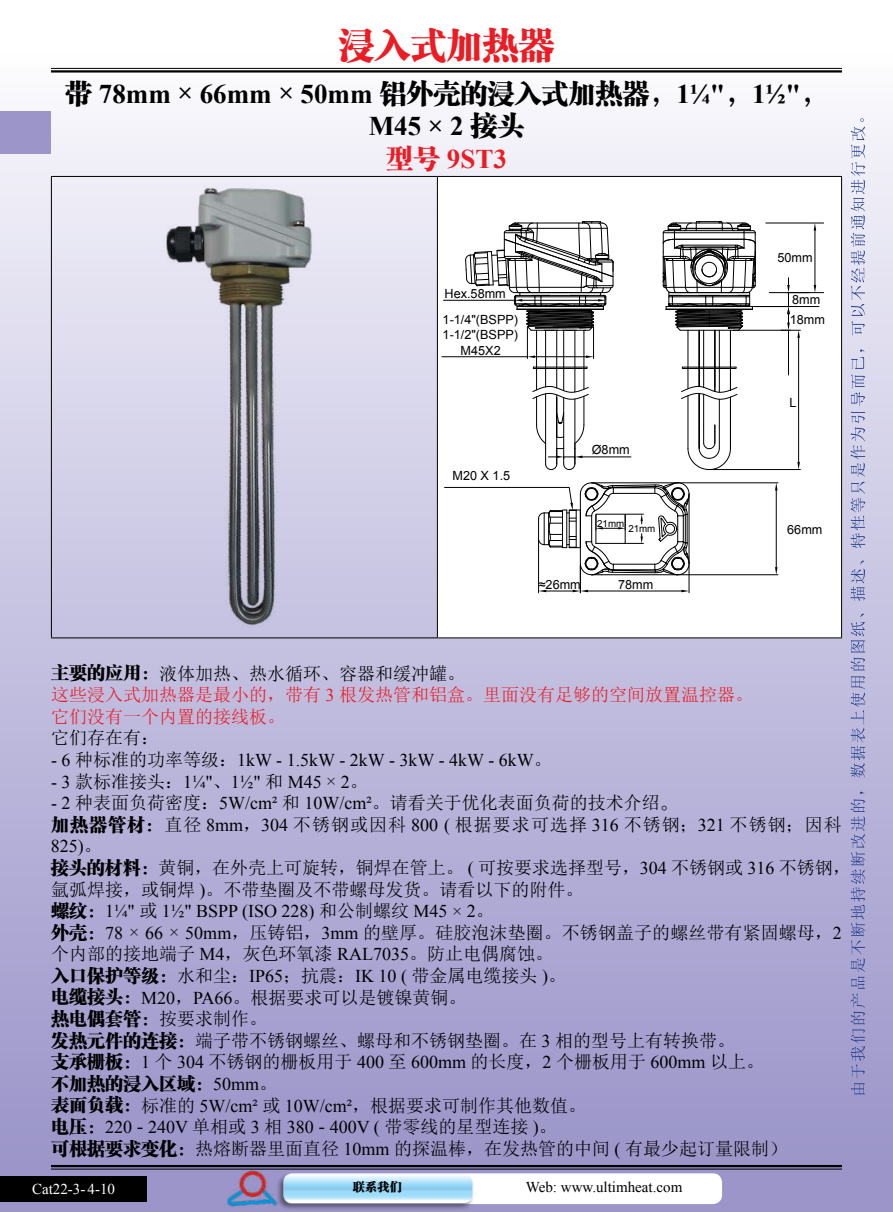
<style>
.page{position:relative;width:893px;height:1212px;background:#fff}
.page>*{position:absolute;margin:0;border:0;box-sizing:border-box;transform-origin:0 0}
.t1{font:36px "FZCSJW GB1 0";color:#ed1b23}
.t2{font:700 27px/32.4px "Times New Roman";color:#000;text-align:center}
.t3{font:18px/21.6px "N Sim Sun";color:#000}
.t4{font:18px "Times New Roman";color:#000}
.t5{font:18px/21.6px "N Sim Sun";color:#ed1b23}
.t6{font:18px "FZCSJW GB1 0";color:#000}
.t7{font:15px "Times New Roman";color:#000}
.t8{font:15px "Times New Roman";color:#fff}
.t9{font:12.6px/15.1px "Arial";color:#000;text-align:center}
.t10{font:12px "FZCSJW GB1 0";color:#000}
.t11{font:9.75px "Arial";color:#000}
.s1{font-family:"FZCSJW GB1 0";font-weight:400}
.s2{font-family:"FZCSJW GB1 0";font-weight:400;color:#ed1b23}
.s3{color:#ed1b23}
.s4{font-family:"FZCSJW GB1 0";color:#000}
.s5{color:#000}
.s6{font-family:"Times New Roman"}
.s7{font-family:"N Sim Sun"}
.s8{font-family:"FZCSJW GB1 0"}
.s9{font-family:"Arial"}
</style>
<div class="page">
<div style="left:0;top:0;width:893px;height:1212px;background:linear-gradient(to bottom,#fefeff,#948ec6)"></div>
<hr style="left:51px;top:1165px;width:791px;height:2px;background:#000">
<hr style="left:51px;top:1169px;width:791px;height:1px;background:#000">
<hr style="left:51px;top:68px;width:791px;height:1px;background:#000">
<hr style="left:51px;top:70px;width:791px;height:3px;background:#000">
<div style="left:0;top:111px;width:51px;height:42px;background:#9b95c9"></div>
<div style="left:0;top:1176px;width:147px;height:26px;background:#000"></div>
<img style="left:223px;top:1158px;width:61px;height:54px">
<div style="left:284px;top:1174px;width:437px;height:29px;background:#fff;border-radius:9px"></div>
<div style="left:283px;top:1173px;width:439px;height:31px;border:2px solid #fff;border-radius:9px"></div>
<div style="left:276px;top:1172px;width:198px;height:39px;background:#000;opacity:.47"></div>
<svg style="left:284px;top:1174px;width:188px;height:29px"></svg>
<svg style="left:850px;top:792px;width:15px;height:302px;background:#9495c7"></svg>
<svg style="left:850px;top:676px;width:15px;height:102px;background:#a1a3ce"></svg>
<svg style="left:851px;top:614px;width:14px;height:56px"></svg>
<svg style="left:850px;top:560px;width:15px;height:41px"></svg>
<svg style="left:850px;top:349px;width:15px;height:199px;background:#babcdc"></svg>
<svg style="left:851px;top:118px;width:14px;height:217px;background:#c7cbe2"></svg>
<div style="left:437px;top:176px;width:405px;height:462px;background:#fff"></div>
<hr style="left:437px;top:177px;width:1px;height:460px;background:#000">
<hr style="left:51px;top:176px;width:386px;height:1px;background:#000">
<hr style="left:51px;top:177px;width:1px;height:460px;background:#000">
<hr style="left:437px;top:176px;width:405px;height:1px;background:#000">
<hr style="left:841px;top:177px;width:1px;height:460px;background:#000">
<hr style="left:51px;top:637px;width:386px;height:1px;background:#000">
<hr style="left:437px;top:637px;width:405px;height:1px;background:#000">
<img style="left:161px;top:181px;width:167px;height:453px">
<hr style="left:678px;top:482px;width:100px;height:1px;background:#000">
<hr style="left:678px;top:574px;width:100px;height:1px;background:#000">
<hr style="left:776px;top:490px;width:1px;height:77px;background:#000">
<svg style="left:775px;top:483px;width:2px;height:7px"></svg>
<svg style="left:775px;top:567px;width:2px;height:8px"></svg>
<hr style="left:766px;top:223px;width:58px;height:1px;background:#000">
<hr style="left:769px;top:292px;width:55px;height:1px;background:#000">
<hr style="left:815px;top:231px;width:1px;height:54px;background:#000">
<svg style="left:814px;top:223px;width:2px;height:8px"></svg>
<hr style="left:710px;top:469px;width:90px;height:1px;background:#000">
<hr style="left:798px;top:338px;width:1px;height:124px;background:#000">
<svg style="left:797px;top:462px;width:3px;height:7px"></svg>
<hr style="left:733px;top:330px;width:57px;height:1px;background:#000">
<hr style="left:755px;top:306px;width:64px;height:1px;background:#000">
<hr style="left:788px;top:330px;width:1px;height:45px;background:#000">
<svg style="left:781px;top:278px;width:35px;height:60px"></svg>
<hr style="left:442px;top:356px;width:85px;height:1px;background:#000">
<svg style="left:443px;top:221px;width:313px;height:372px"></svg>
<h1 class="t1" style="left:338px;top:25px;width:217px">浸入式加热器</h1>
<h2 class="t2" style="left:65px;top:77px;width:764px"><span class="s1">带</span> 78mm × 66mm × 50mm <span class="s1">铝外壳的浸入式加热器，</span>1¼"<span class="s1">，</span>1½"<span class="s1">，<br></span>M45 × 2 <span class="s1">接头<br></span><span class="s2">型号</span> <span class="s3">9ST3</span></h2>
<p class="t9" style="left:445px;top:286px;width:63px">Hex.58mm</p>
<p class="t9" style="left:777px;top:251px;width:37px">50mm</p>
<p class="t9" style="left:792px;top:292px;width:30px">8mm</p>
<p class="t9" style="left:443px;top:312px;width:77px">1-1/4"(BSPP)</p>
<p class="t9" style="left:790px;top:312px;width:37px">18mm</p>
<p class="t9" style="left:443px;top:327px;width:77px">1-1/2"(BSPP)<br>M45X2</p>
<p class="t9" style="left:452px;top:468px;width:59px">M20 X 1.5</p>
<p class="t9" style="left:592px;top:443px;width:39px">Ø8mm</p>
<p class="t11" style="left:597px;top:517px;width:29px">21mm</p>
<p class="t11" style="left:628px;top:522px;width:29px">21mm</p>
<p class="t9" style="left:539px;top:577px;width:44px">≈26mm</p>
<p class="t9" style="left:618px;top:577px;width:37px">78mm</p>
<p class="t9" style="left:790px;top:395px;width:9px">L</p>
<p class="t9" style="left:787px;top:522px;width:37px">66mm</p>
<p class="t5" style="left:51px;top:662px;width:703px"><span class="s4">主要的应用：</span><span class="s5">液体加热、热水循环、容器和缓冲罐。<br></span>这些浸入式加热器是最小的，带有 <span class="s6">3</span> 根发热管和铝盒。里面没有足够的空间放置温控器。它们没有一个内置的接线板。</p>
<p class="t3" style="left:51px;top:727px;width:109px">它们存在有：</p>
<p class="t4" style="left:51px;top:748px;width:502px">- 6 <span class="s7">种标准的功率等级：</span>1kW - 1.5kW - 2kW - 3kW - 4kW - 6kW<span class="s7">。</span></p>
<p class="t4" style="left:51px;top:769px;width:318px">- 3 <span class="s7">款标准接头：</span>1¼"<span class="s7">、</span>1½" <span class="s7">和</span> M45 × 2<span class="s7">。</span></p>
<p class="t3" style="left:51px;top:792px;width:792px"><span class="s6">- 2</span> 种表面负荷密度：<span class="s6">5W/cm²</span> 和 <span class="s6">10W/cm²</span>。请看关于优化表面负荷的技术介绍<span class="s8">。<br>加热器管材：</span>直径 <span class="s6">8mm</span>，<span class="s6">304</span> 不锈钢或因科 <span class="s6">800 (</span> 根据要求可选择 <span class="s6">316</span> 不锈钢；<span class="s6">321</span> 不锈钢；因科</p>
<p class="t4" style="left:51px;top:834px;width:52px">825)<span class="s7">。</span></p>
<p class="t3" style="left:51px;top:857px;width:801px"><span class="s8">接头的材料：</span>黄铜，在外壳上可旋转，铜焊在管上。 <span class="s6">(</span> 可按要求选择型号，<span class="s6">304</span> 不锈钢或 <span class="s6">316</span> 不锈钢，氩弧焊接，或铜焊 <span class="s6">)</span>。不带垫圈及不带螺母发货。请看以下的附件。</p>
<p class="t4" style="left:51px;top:899px;width:444px"><span class="s8">螺纹：</span>1¼" <span class="s7">或</span> 1½" BSPP (ISO 228) <span class="s7">和公制螺纹</span> M45 × 2<span class="s7">。</span></p>
<p class="t3" style="left:51px;top:921px;width:792px"><span class="s8">外壳：</span><span class="s6">78 × 66 × 50mm</span>，压铸铝，<span class="s6">3mm</span> 的壁厚。硅胶泡沫垫圈。不锈钢盖子的螺丝带有紧固螺母，<span class="s6">2</span>个内部的接地端子 <span class="s6">M4</span>，灰色环氧漆 <span class="s6">RAL7035</span>。防止电偶腐蚀。<br><span class="s8">入口保护等级：</span>水和尘：<span class="s6">IP65</span>；抗震：<span class="s6">IK 10 (</span> 带金属电缆接头 <span class="s6">)</span>。<br><span class="s8">电缆接头：</span><span class="s6">M20</span>，<span class="s6">PA66</span>。根据要求可以是镀镍黄铜。</p>
<p class="t6" style="left:51px;top:1008px;width:217px">热电偶套管：<span class="s7">按要求制作。</span></p>
<p class="t3" style="left:51px;top:1029px;width:715px"><span class="s8">发热元件的连接：</span>端子带不锈钢螺丝、螺母和不锈钢垫圈。在 <span class="s6">3</span> 相的型号上有转换带。<br><span class="s8">支承栅板：</span><span class="s6">1</span> 个 <span class="s6">304</span> 不锈钢的栅板用于 <span class="s6">400</span> 至 <span class="s6">600mm</span> 的长度，<span class="s6">2</span> 个栅板用于 <span class="s6">600mm</span> 以上。</p>
<p class="t6" style="left:51px;top:1073px;width:228px">不加热的浸入区域：<span class="s6">50mm</span><span class="s7">。</span></p>
<p class="t3" style="left:51px;top:1094px;width:537px"><span class="s8">表面负载：</span>标准的 <span class="s6">5W/cm²</span> 或 <span class="s6">10W/cm²</span>，根据要求可制作其他数值。</p>
<p class="t4" style="left:51px;top:1115px;width:507px"><span class="s8">电压：</span>220 <span class="s9">-</span> 240V <span class="s7">单相或</span> 3 <span class="s7">相</span> 380 <span class="s9">-</span> 400V ( <span class="s7">带零线的星型连接</span> )<span class="s7">。</span></p>
<p class="t3" style="left:51px;top:1137px;width:738px"><span class="s8">可根据要求变化：</span>热熔断器里面直径 <span class="s6">10mm</span> 的探温棒，在发热管的中间 <span class="s6">(</span> 有最少起订量限制）</p>
<p class="t8" style="left:32px;top:1179px;width:84px">Cat22-3- 4-10</p>
<p class="t10" style="left:353px;top:1180px;width:51px">联系我们</p>
<p class="t7" style="left:526px;top:1177px;width:158px">Web: www.ultimheat.com</p>
</div>
